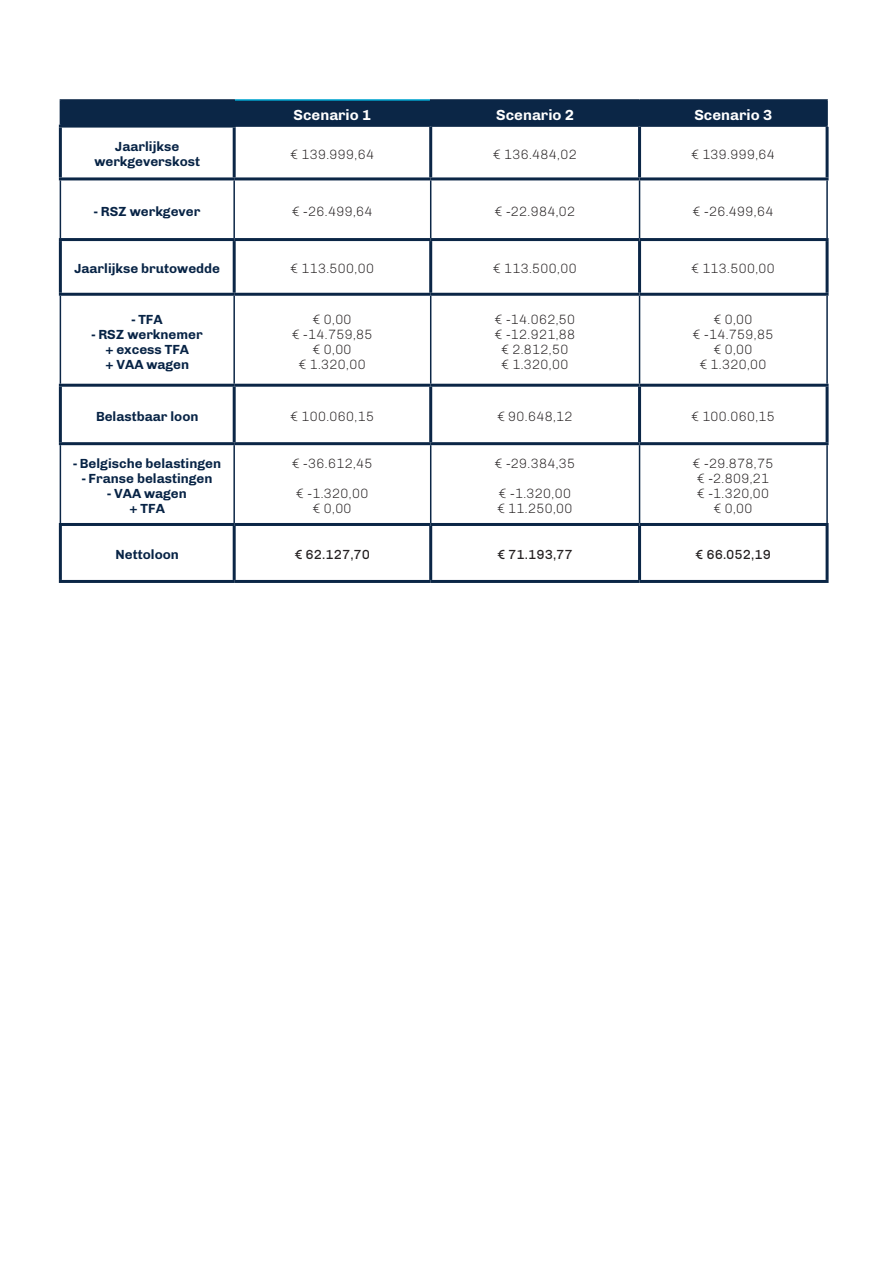
<style>
.page{position:relative;width:893px;height:1263px;background:#fff}
.page>*{position:absolute;margin:0;border:0;box-sizing:border-box;transform-origin:0 0}
.t1{font:700 15px "Chivo";color:#fff}
.t2{font:300 13.5px "Chivo";color:#231f20}
.t3{font:700 13.5px/15px "Chivo";color:#072345;text-align:center}
.t4{font:13.5px "Chivo";color:#231f20}
</style>
<div class="page">
<hr style="left:235px;top:99px;width:195px;height:2px;background:#00a5d0">
<hr style="left:233px;top:125px;width:198px;height:2px;background:#0b2646">
<hr style="left:234px;top:293px;width:197px;height:3px;background:#0b2646">
<hr style="left:234px;top:384px;width:197px;height:3px;background:#0b2646">
<hr style="left:234px;top:442px;width:197px;height:3px;background:#0b2646">
<hr style="left:234px;top:523px;width:197px;height:3px;background:#0b2646">
<hr style="left:234px;top:580px;width:197px;height:3px;background:#0b2646">
<hr style="left:60px;top:99px;width:175px;height:2px;background:#0b2646">
<hr style="left:60px;top:296px;width:1px;height:88px;background:#0b2646">
<hr style="left:233px;top:296px;width:2px;height:88px;background:#0b2646">
<hr style="left:60px;top:445px;width:1px;height:78px;background:#0b2646">
<hr style="left:233px;top:445px;width:2px;height:78px;background:#0b2646">
<hr style="left:59px;top:125px;width:177px;height:3px;background:#0b2646">
<hr style="left:59px;top:128px;width:3px;height:49px;background:#0b2646">
<hr style="left:233px;top:128px;width:3px;height:49px;background:#0b2646">
<hr style="left:59px;top:241px;width:3px;height:52px;background:#0b2646">
<hr style="left:233px;top:241px;width:3px;height:52px;background:#0b2646">
<hr style="left:59px;top:293px;width:175px;height:3px;background:#0b2646">
<hr style="left:59px;top:384px;width:175px;height:3px;background:#0b2646">
<hr style="left:59px;top:387px;width:3px;height:55px;background:#0b2646">
<hr style="left:233px;top:387px;width:3px;height:55px;background:#0b2646">
<hr style="left:59px;top:442px;width:175px;height:3px;background:#0b2646">
<hr style="left:59px;top:523px;width:175px;height:3px;background:#0b2646">
<hr style="left:59px;top:526px;width:3px;height:54px;background:#0b2646">
<hr style="left:233px;top:526px;width:3px;height:54px;background:#0b2646">
<hr style="left:59px;top:580px;width:175px;height:3px;background:#0b2646">
<hr style="left:430px;top:99px;width:210px;height:2px;background:#0b2646">
<hr style="left:431px;top:125px;width:209px;height:2px;background:#0b2646">
<hr style="left:430px;top:296px;width:1px;height:88px;background:#0b2646">
<hr style="left:430px;top:445px;width:1px;height:78px;background:#0b2646">
<hr style="left:429px;top:127px;width:3px;height:50px;background:#0b2646">
<hr style="left:429px;top:241px;width:3px;height:52px;background:#0b2646">
<hr style="left:431px;top:293px;width:209px;height:3px;background:#0b2646">
<hr style="left:431px;top:384px;width:209px;height:3px;background:#0b2646">
<hr style="left:429px;top:387px;width:3px;height:55px;background:#0b2646">
<hr style="left:431px;top:442px;width:209px;height:3px;background:#0b2646">
<hr style="left:431px;top:523px;width:209px;height:3px;background:#0b2646">
<hr style="left:429px;top:526px;width:3px;height:54px;background:#0b2646">
<hr style="left:431px;top:580px;width:209px;height:3px;background:#0b2646">
<hr style="left:640px;top:99px;width:188px;height:2px;background:#0b2646">
<div style="left:60px;top:100px;width:766px;height:25px;background:#0b2646"></div>
<hr style="left:826px;top:101px;width:2px;height:24px;background:#0b2646">
<hr style="left:640px;top:125px;width:188px;height:2px;background:#0b2646">
<hr style="left:639px;top:296px;width:1px;height:88px;background:#0b2646">
<hr style="left:826px;top:296px;width:2px;height:88px;background:#0b2646">
<hr style="left:639px;top:445px;width:1px;height:78px;background:#0b2646">
<hr style="left:826px;top:445px;width:2px;height:78px;background:#0b2646">
<hr style="left:638px;top:127px;width:3px;height:50px;background:#0b2646">
<hr style="left:826px;top:127px;width:3px;height:50px;background:#0b2646">
<hr style="left:638px;top:241px;width:3px;height:52px;background:#0b2646">
<hr style="left:826px;top:241px;width:3px;height:52px;background:#0b2646">
<hr style="left:640px;top:293px;width:189px;height:3px;background:#0b2646">
<hr style="left:640px;top:384px;width:189px;height:3px;background:#0b2646">
<hr style="left:638px;top:387px;width:3px;height:55px;background:#0b2646">
<hr style="left:826px;top:387px;width:3px;height:55px;background:#0b2646">
<hr style="left:640px;top:442px;width:189px;height:3px;background:#0b2646">
<hr style="left:640px;top:523px;width:189px;height:3px;background:#0b2646">
<hr style="left:638px;top:526px;width:3px;height:54px;background:#0b2646">
<hr style="left:826px;top:526px;width:3px;height:54px;background:#0b2646">
<hr style="left:640px;top:580px;width:189px;height:3px;background:#0b2646">
<hr style="left:59px;top:177px;width:175px;height:3px;background:#0b2646">
<hr style="left:234px;top:177px;width:197px;height:3px;background:#0b2646">
<hr style="left:431px;top:177px;width:209px;height:3px;background:#0b2646">
<hr style="left:640px;top:177px;width:189px;height:3px;background:#0b2646">
<hr style="left:59px;top:238px;width:175px;height:3px;background:#0b2646">
<hr style="left:234px;top:238px;width:197px;height:3px;background:#0b2646">
<hr style="left:431px;top:238px;width:209px;height:3px;background:#0b2646">
<hr style="left:640px;top:238px;width:189px;height:3px;background:#0b2646">
<hr style="left:60px;top:180px;width:1px;height:58px;background:#0b2646">
<hr style="left:233px;top:180px;width:2px;height:58px;background:#0b2646">
<hr style="left:430px;top:180px;width:1px;height:58px;background:#0b2646">
<hr style="left:639px;top:180px;width:1px;height:58px;background:#0b2646">
<hr style="left:826px;top:180px;width:2px;height:58px;background:#0b2646">
<p class="t1" style="left:294px;top:106px;width:79px">Scenario 1</p>
<p class="t1" style="left:496px;top:106px;width:79px">Scenario 2</p>
<p class="t1" style="left:694px;top:106px;width:79px">Scenario 3</p>
<p class="t3" style="left:94px;top:139px;width:107px">Jaarlijkse werkgeverskost</p>
<p class="t2" style="left:291px;top:146px;width:85px">€ 139.999,64</p>
<p class="t2" style="left:493px;top:146px;width:85px">€ 136.484,02</p>
<p class="t2" style="left:691px;top:146px;width:85px">€ 139.999,64</p>
<p class="t3" style="left:94px;top:203px;width:107px">- RSZ werkgever</p>
<p class="t2" style="left:292px;top:203px;width:82px">€ -26.499,64</p>
<p class="t2" style="left:495px;top:203px;width:82px">€ -22.984,02</p>
<p class="t2" style="left:693px;top:203px;width:82px">€ -26.499,64</p>
<p class="t3" style="left:74px;top:261px;width:147px">Jaarlijkse brutowedde</p>
<p class="t2" style="left:291px;top:261px;width:85px">€ 113.500,00</p>
<p class="t2" style="left:493px;top:261px;width:85px">€ 113.500,00</p>
<p class="t2" style="left:691px;top:261px;width:85px">€ 113.500,00</p>
<p class="t3" style="left:132px;top:311px;width:32px">- TFA</p>
<p class="t3" style="left:92px;top:326px;width:112px">- RSZ werknemer</p>
<p class="t3" style="left:105px;top:341px;width:85px">+ excess TFA</p>
<p class="t3" style="left:105px;top:356px;width:85px">+ VAA wagen</p>
<p class="t2" style="left:313px;top:311px;width:41px">€ 0,00</p>
<p class="t2" style="left:292px;top:326px;width:82px">€ -14.759,85</p>
<p class="t2" style="left:313px;top:341px;width:41px">€ 0,00</p>
<p class="t2" style="left:299px;top:356px;width:69px">€ 1.320,00</p>
<p class="t2" style="left:495px;top:311px;width:82px">€ -14.062,50</p>
<p class="t2" style="left:495px;top:326px;width:82px">€ -12.921,88</p>
<p class="t2" style="left:502px;top:341px;width:69px">€ 2.812,50</p>
<p class="t2" style="left:502px;top:356px;width:69px">€ 1.320,00</p>
<p class="t2" style="left:714px;top:311px;width:41px">€ 0,00</p>
<p class="t2" style="left:693px;top:326px;width:82px">€ -14.759,85</p>
<p class="t2" style="left:714px;top:341px;width:41px">€ 0,00</p>
<p class="t2" style="left:700px;top:356px;width:69px">€ 1.320,00</p>
<p class="t3" style="left:96px;top:409px;width:104px">Belastbaar loon</p>
<p class="t2" style="left:291px;top:408px;width:85px">€ 100.060,15</p>
<p class="t2" style="left:497px;top:408px;width:77px">€ 90.648,12</p>
<p class="t2" style="left:691px;top:408px;width:85px">€ 100.060,15</p>
<p class="t3" style="left:73px;top:456px;width:149px">- Belgische belastingen</p>
<p class="t3" style="left:82px;top:471px;width:132px">- Franse belastingen</p>
<p class="t3" style="left:108px;top:486px;width:81px">- VAA wagen</p>
<p class="t3" style="left:130px;top:501px;width:37px">+ TFA</p>
<p class="t2" style="left:292px;top:455px;width:82px">€ -36.612,45</p>
<p class="t2" style="left:296px;top:485px;width:74px">€ -1.320,00</p>
<p class="t2" style="left:313px;top:500px;width:41px">€ 0,00</p>
<p class="t2" style="left:495px;top:455px;width:82px">€ -29.384,35</p>
<p class="t2" style="left:499px;top:485px;width:74px">€ -1.320,00</p>
<p class="t2" style="left:497px;top:500px;width:77px">€ 11.250,00</p>
<p class="t2" style="left:693px;top:455px;width:82px">€ -29.878,75</p>
<p class="t2" style="left:697px;top:470px;width:74px">€ -2.809,21</p>
<p class="t2" style="left:697px;top:485px;width:74px">€ -1.320,00</p>
<p class="t2" style="left:714px;top:500px;width:41px">€ 0,00</p>
<p class="t3" style="left:116px;top:547px;width:65px">Nettoloon</p>
<p class="t4" style="left:295px;top:547px;width:77px">€ 62.127,70</p>
<p class="t4" style="left:497px;top:547px;width:77px">€ 71.193,77</p>
<p class="t4" style="left:696px;top:547px;width:77px">€ 66.052,19</p>
</div>
